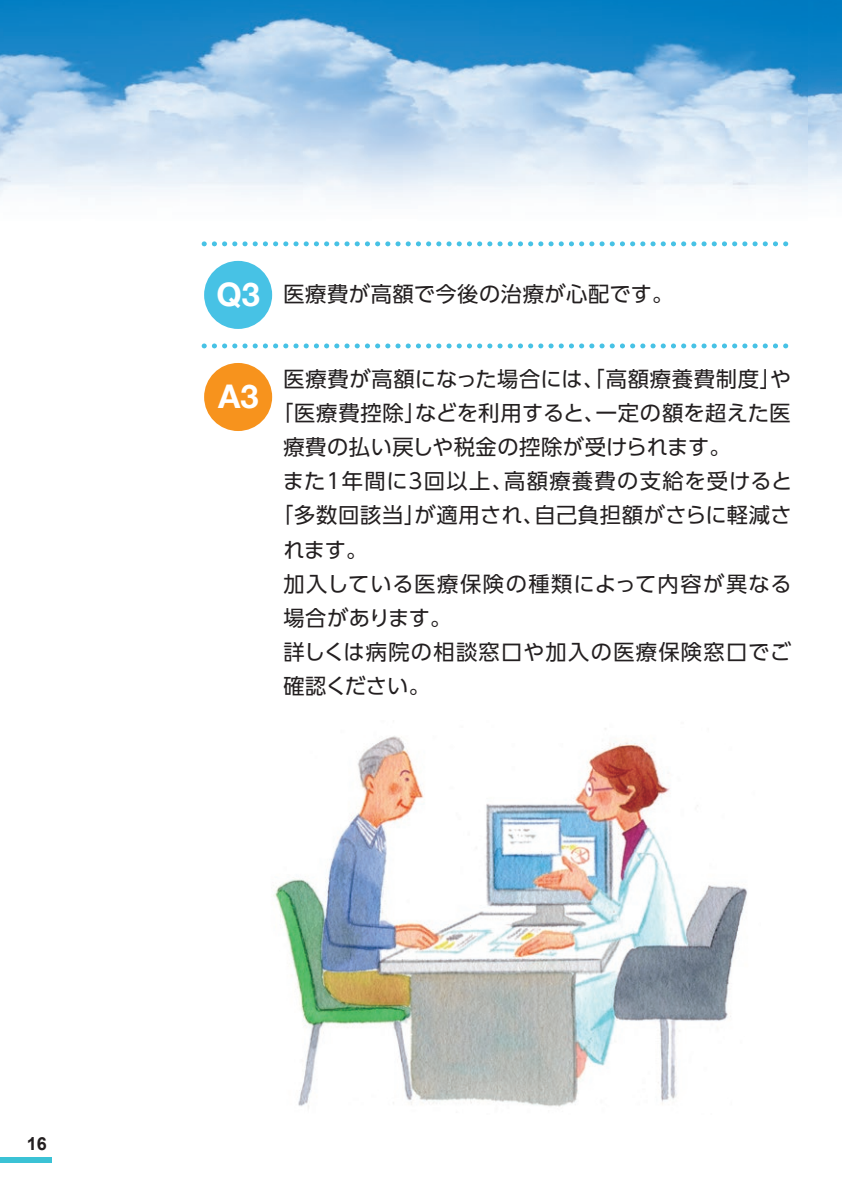
<style>
.page{position:relative;width:842px;height:1191px;background:#fff}
.page>*{position:absolute;margin:0;border:0;box-sizing:border-box;transform-origin:0 0}
.t1{font:700 32.6px "Helvetica Neue";color:#fff}
.t2{font:21.2px "UD Shin Go Pr 6 N";letter-spacing:.025em;color:#231f20}
.t3{font:21.2px "UD Shin Go Pr 6 N";letter-spacing:.06em;color:#231f20}
.t4{font:21.2px "UD Shin Go Pr 6 N";letter-spacing:.065em;color:#231f20}
.t5{font:21.2px "UD Shin Go Pr 6 N";color:#231f20}
.t6{font:700 18px "Arial";color:#231f20}
</style>
<div class="page">
<img style="left:0;top:0;width:808px;height:247px">
<img style="left:808px;top:0;width:33px;height:189px">
<hr style="left:841px;top:0;width:1px;height:1191px;background:#e4f0d4">
<img style="left:273px;top:728px;width:475px;height:380px">
<div style="left:0;top:1157px;width:51px;height:5px;background:#3bc2d5"></div>
<div style="left:204px;top:261px;width:68px;height:68px;background:#47c2e5;border-radius:50%"></div>
<div style="left:204px;top:363px;width:68px;height:68px;background:#f7931d;border-radius:50%"></div>
<svg style="left:204px;top:241px;width:587px;height:5px"></svg>
<svg style="left:204px;top:343px;width:585px;height:5px"></svg>
<h1 class="t1" style="left:216px;top:269px;width:45px">Q3</h1>
<h1 class="t1" style="left:218px;top:371px;width:42px">A3</h1>
<p class="t2" style="left:283px;top:277px;width:391px">医療費が高額で今後の治療が心配です。</p>
<p class="t2" style="left:283px;top:362px;width:509px">医療費が高額になった場合には、「高額療養費制度」や</p>
<p class="t2" style="left:272px;top:396px;width:520px">「医療費控除」などを利用すると、一定の額を超えた医</p>
<p class="t2" style="left:283px;top:430px;width:449px">療費の払い戻しや税金の控除が受けられます。</p>
<p class="t4" style="left:283px;top:464px;width:511px">また1年間に3回以上、高額療養費の支給を受けると</p>
<p class="t2" style="left:272px;top:498px;width:521px">「多数回該当」が適用され、自己負担額がさらに軽減さ</p>
<p class="t2" style="left:283px;top:532px;width:85px">れます。</p>
<p class="t3" style="left:283px;top:566px;width:510px">加入している医療保険の種類によって内容が異なる</p>
<p class="t5" style="left:283px;top:600px;width:169px">場合があります。</p>
<p class="t3" style="left:283px;top:634px;width:509px">詳しくは病院の相談窓口や加入の医療保険窓口でご</p>
<p class="t2" style="left:283px;top:668px;width:148px">確認ください。</p>
<p class="t6" style="left:27px;top:1132px;width:22px">16</p>
</div>
